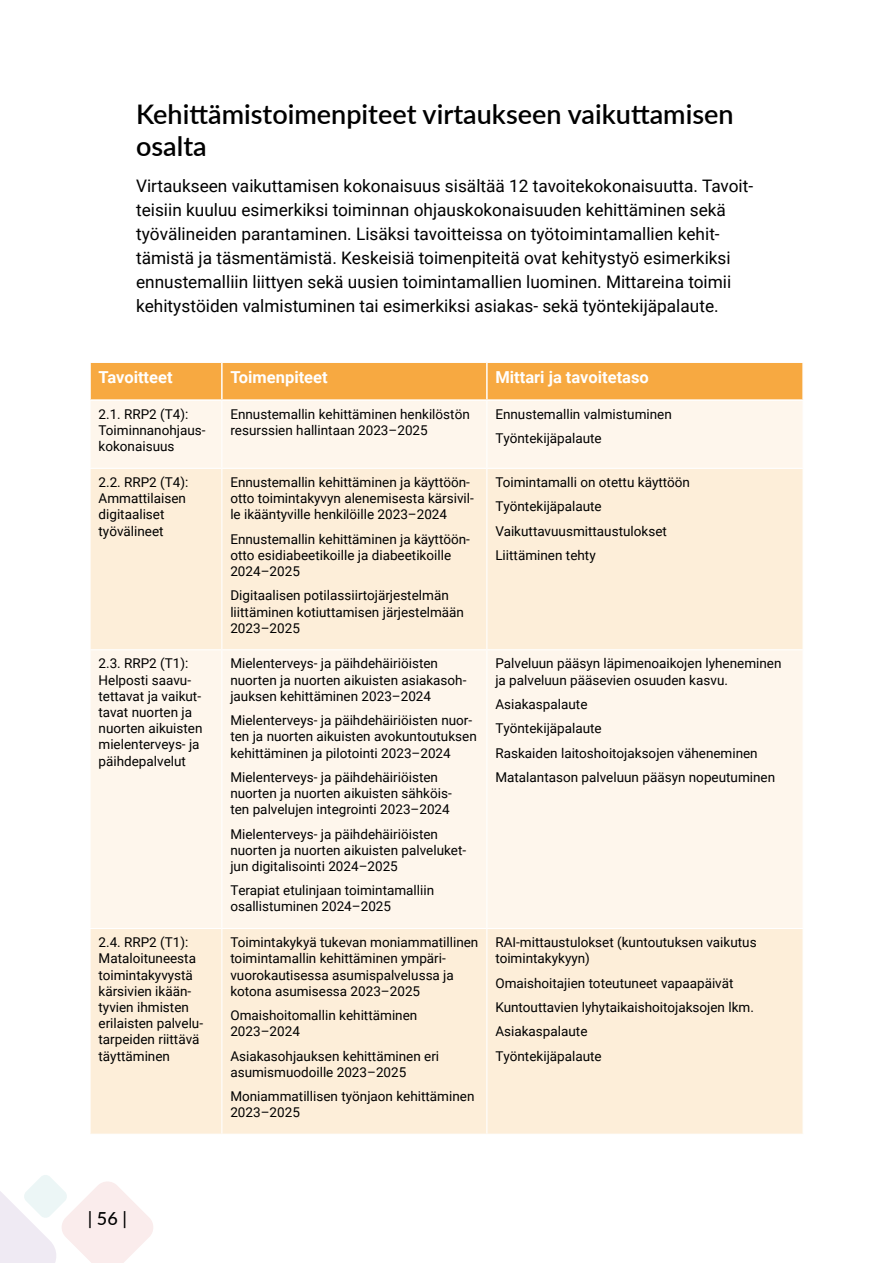
<style>
.page{position:relative;width:893px;height:1263px;background:#fff}
.page>*{position:absolute;margin:0;border:0;box-sizing:border-box;transform-origin:0 0}
.h4_otsikko{font:600 27px/32.4px "Lato";color:#000}
.t1{font:500 18px "Lato";color:#000}
.p_leipis{font:17.25px/24px "Roboto";color:#000}
.H_TAULUKKO_HEADER{font:700 16.5px "Roboto";color:#fff}
.P_TAULUKKO_LEIPA_7_3{font:13.5px/16.2px "Roboto";color:#000}
</style>
<div class="page">
<svg style="left:0;top:1175px;width:153px;height:88px"></svg>
<div style="left:91px;top:363px;width:711px;height:36px;background:#f7a941"></div>
<div style="left:91px;top:401px;width:711px;height:67px;background:#fef6ec"></div>
<svg style="left:91px;top:469px;width:711px;height:665px;background:#fdf1e1"></svg>
<hr style="left:221px;top:363px;width:2px;height:36px;background:#fff">
<hr style="left:486px;top:363px;width:2px;height:36px;background:#fff">
<hr style="left:221px;top:401px;width:1px;height:67px;background:#fff">
<hr style="left:486px;top:401px;width:1px;height:67px;background:#fff">
<hr style="left:221px;top:469px;width:1px;height:180px;background:#fff">
<hr style="left:486px;top:469px;width:1px;height:180px;background:#fff">
<hr style="left:89px;top:649px;width:133px;height:1px;background:#fff">
<hr style="left:222px;top:649px;width:265px;height:1px;background:#fff">
<hr style="left:221px;top:650px;width:1px;height:278px;background:#fff">
<hr style="left:487px;top:649px;width:317px;height:1px;background:#fff">
<hr style="left:486px;top:650px;width:1px;height:278px;background:#fff">
<hr style="left:89px;top:928px;width:133px;height:1px;background:#fff">
<hr style="left:222px;top:928px;width:265px;height:1px;background:#fff">
<hr style="left:221px;top:929px;width:1px;height:205px;background:#fff">
<hr style="left:487px;top:928px;width:317px;height:1px;background:#fff">
<hr style="left:486px;top:929px;width:1px;height:205px;background:#fff">
<p class="h4_otsikko" style="left:136px;top:97px;width:599px">Kehittämistoimenpiteet virtaukseen vaikuttamisen osalta</p>
<p class="p_leipis" style="left:136px;top:173px;width:619px">Virtaukseen vaikuttamisen kokonaisuus sisältää 12 tavoitekokonaisuutta. Tavoit&shy;teisiin kuuluu esimerkiksi toiminnan ohjauskokonaisuuden kehittäminen sekä työvälineiden parantaminen. Lisäksi tavoitteissa on työtoimintamallien kehit&shy;tämistä ja täsmentämistä. Keskeisiä toimenpiteitä ovat kehitystyö esimerkiksi ennustemalliin liittyen sekä uusien toimintamallien luominen. Mittareina toimii kehitystöiden valmistuminen tai esimerkiksi asiakas- sekä työntekijäpalaute.</p>
<p class="H_TAULUKKO_HEADER" style="left:99px;top:366px;width:76px">Tavoitteet</p>
<p class="H_TAULUKKO_HEADER" style="left:230px;top:366px;width:99px">Toimenpiteet</p>
<p class="H_TAULUKKO_HEADER" style="left:495px;top:366px;width:155px">Mittari ja tavoitetaso</p>
<p class="P_TAULUKKO_LEIPA_7_3" style="left:99px;top:405px;width:109px">2.1. RRP2 (T4):<br>Toiminnanohjaus&shy;kokonaisuus</p>
<p class="P_TAULUKKO_LEIPA_7_3" style="left:230px;top:405px;width:241px">Ennustemallin kehittäminen henkilöstön resurssien hallintaan 2023–2025</p>
<p class="P_TAULUKKO_LEIPA_7_3" style="left:495px;top:405px;width:178px">Ennustemallin valmistuminen</p>
<p class="P_TAULUKKO_LEIPA_7_3" style="left:495px;top:430px;width:108px">Työntekijäpalaute</p>
<p class="P_TAULUKKO_LEIPA_7_3" style="left:99px;top:474px;width:91px">2.2. RRP2 (T4):<br>Ammattilaisen digitaaliset työvälineet</p>
<p class="P_TAULUKKO_LEIPA_7_3" style="left:230px;top:474px;width:245px">Ennustemallin kehittäminen ja käyttöön&shy;otto toimintakyvyn alenemisesta kärsivil&shy;le ikääntyville henkilöille 2023–2024</p>
<p class="P_TAULUKKO_LEIPA_7_3" style="left:230px;top:530px;width:241px">Ennustemallin kehittäminen ja käyttöön&shy;otto esidiabeetikoille ja diabeetikoille<br>2024–2025</p>
<p class="P_TAULUKKO_LEIPA_7_3" style="left:230px;top:587px;width:235px">Digitaalisen potilassiirtojärjestelmän liittäminen kotiuttamisen järjestelmään<br>2023–2025</p>
<p class="P_TAULUKKO_LEIPA_7_3" style="left:99px;top:655px;width:106px">2.3. RRP2 (T1):<br>Helposti saavu&shy;tettavat ja vaikut&shy;tavat nuorten ja nuorten aikuisten mielenterveys- ja päihdepalvelut</p>
<p class="P_TAULUKKO_LEIPA_7_3" style="left:230px;top:655px;width:238px">Mielenterveys- ja päihdehäiriöisten nuorten ja nuorten aikuisten asiakasoh&shy;jauksen kehittäminen 2023–2024</p>
<p class="P_TAULUKKO_LEIPA_7_3" style="left:230px;top:712px;width:248px">Mielenterveys- ja päihdehäiriöisten nuor&shy;ten ja nuorten aikuisten avokuntoutuksen kehittäminen ja pilotointi 2023–2024</p>
<p class="P_TAULUKKO_LEIPA_7_3" style="left:230px;top:768px;width:223px">Mielenterveys- ja päihdehäiriöisten nuorten ja nuorten aikuisten sähköis&shy;ten palvelujen integrointi 2023–2024</p>
<p class="P_TAULUKKO_LEIPA_7_3" style="left:230px;top:825px;width:237px">Mielenterveys- ja päihdehäiriöisten nuorten ja nuorten aikuisten palveluket&shy;jun digitalisointi 2024–2025</p>
<p class="P_TAULUKKO_LEIPA_7_3" style="left:230px;top:882px;width:205px">Terapiat etulinjaan toimintamalliin osallistuminen 2024–2025</p>
<p class="P_TAULUKKO_LEIPA_7_3" style="left:99px;top:934px;width:106px">2.4. RRP2 (T1):<br>Mataloituneesta toimintakyvystä kärsivien ikään&shy;tyvien ihmisten erilaisten palvelu&shy;tarpeiden riittävä täyttäminen</p>
<p class="P_TAULUKKO_LEIPA_7_3" style="left:230px;top:934px;width:250px">Toimintakykyä tukevan moniammatillinen toimintamallin kehittäminen ympäri&shy;vuorokautisessa asumispalvelussa ja kotona asumisessa 2023–2025</p>
<p class="P_TAULUKKO_LEIPA_7_3" style="left:230px;top:1006px;width:188px">Omaishoitomallin kehittäminen<br>2023–2024</p>
<p class="P_TAULUKKO_LEIPA_7_3" style="left:230px;top:1047px;width:210px">Asiakasohjauksen kehittäminen eri asumismuodoille 2023–2025</p>
<p class="P_TAULUKKO_LEIPA_7_3" style="left:230px;top:1087px;width:246px">Moniammatillisen työnjaon kehittäminen<br>2023–2025</p>
<p class="P_TAULUKKO_LEIPA_7_3" style="left:495px;top:474px;width:196px">Toimintamalli on otettu käyttöön</p>
<p class="P_TAULUKKO_LEIPA_7_3" style="left:495px;top:498px;width:108px">Työntekijäpalaute</p>
<p class="P_TAULUKKO_LEIPA_7_3" style="left:495px;top:522px;width:173px">Vaikuttavuusmittaustulokset</p>
<p class="P_TAULUKKO_LEIPA_7_3" style="left:495px;top:546px;width:102px">Liittäminen tehty</p>
<p class="P_TAULUKKO_LEIPA_7_3" style="left:495px;top:655px;width:288px">Palveluun pääsyn läpimenoaikojen lyheneminen ja palveluun pääsevien osuuden kasvu.</p>
<p class="P_TAULUKKO_LEIPA_7_3" style="left:495px;top:695px;width:94px">Asiakaspalaute</p>
<p class="P_TAULUKKO_LEIPA_7_3" style="left:495px;top:720px;width:108px">Työntekijäpalaute</p>
<p class="P_TAULUKKO_LEIPA_7_3" style="left:495px;top:744px;width:264px">Raskaiden laitoshoitojaksojen väheneminen</p>
<p class="P_TAULUKKO_LEIPA_7_3" style="left:495px;top:768px;width:281px">Matalantason palveluun pääsyn nopeutuminen</p>
<p class="P_TAULUKKO_LEIPA_7_3" style="left:495px;top:934px;width:263px">RAI-mittaustulokset (kuntoutuksen vaikutus toimintakykyyn)</p>
<p class="P_TAULUKKO_LEIPA_7_3" style="left:495px;top:974px;width:240px">Omaishoitajien toteutuneet vapaapäivät</p>
<p class="P_TAULUKKO_LEIPA_7_3" style="left:495px;top:998px;width:260px">Kuntouttavien lyhytaikaishoitojaksojen lkm.</p>
<p class="P_TAULUKKO_LEIPA_7_3" style="left:495px;top:1023px;width:94px">Asiakaspalaute</p>
<p class="P_TAULUKKO_LEIPA_7_3" style="left:495px;top:1047px;width:108px">Työntekijäpalaute</p>
<h2 class="t1" style="left:88px;top:1206px;width:41px">| 56 |</h2>
</div>
